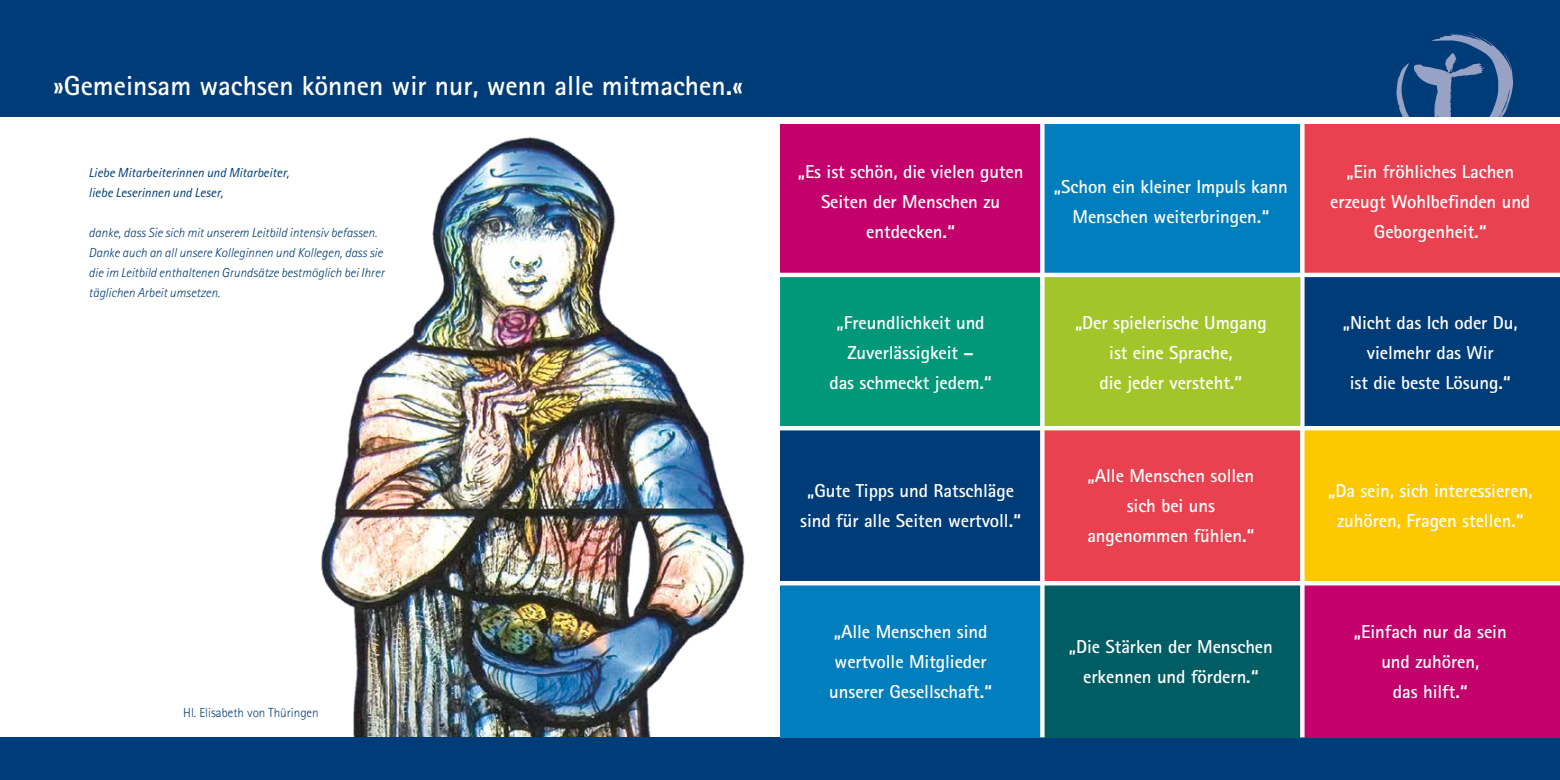
<style>
.page{position:relative;width:1560px;height:780px;background:#fff}
.page>*{position:absolute;margin:0;border:0;box-sizing:border-box;transform-origin:0 0}
.t1{font:700 27.5px "Rotis SES";color:#fff}
.t2{font:700 18.75px/30px "Rotis SES";letter-spacing:-.005em;color:#fff;text-align:center}
.t3{font:italic 300 13.12px/20px "Rotis Sans Serif";color:#003c78}
.t4{font:italic 13.12px/20px "Rotis Sans Serif";color:#003c78}
.t5{font:300 13.12px "Rotis Sans Serif";color:#003c78}
</style>
<div class="page">
<div style="left:0;top:0;width:1559px;height:117px;background:#003c78"></div>
<img style="left:1396px;top:32px;width:118px;height:85px">
<img style="left:321px;top:137px;width:424px;height:600px">
<div style="left:0;top:737px;width:1559px;height:43px;background:#003c78"></div>
<div style="left:780px;top:124px;width:261px;height:153px;background:#c3006b"></div>
<div style="left:780px;top:274px;width:261px;height:154px;background:#009878"></div>
<div style="left:780px;top:428px;width:261px;height:153px;background:#003c78"></div>
<div style="left:780px;top:584px;width:261px;height:153px;background:#007ebd"></div>
<div style="left:1040px;top:124px;width:261px;height:153px;background:#007ebd"></div>
<div style="left:1040px;top:274px;width:261px;height:154px;background:#a2c62a"></div>
<div style="left:1040px;top:428px;width:261px;height:153px;background:#e9414f"></div>
<div style="left:1040px;top:584px;width:261px;height:153px;background:#005d64"></div>
<div style="left:1300px;top:124px;width:259px;height:153px;background:#e9414f"></div>
<div style="left:1300px;top:274px;width:259px;height:154px;background:#003c78"></div>
<div style="left:1300px;top:428px;width:259px;height:153px;background:#fec800"></div>
<div style="left:1300px;top:584px;width:259px;height:153px;background:#c3006b"></div>
<hr style="left:757px;top:273px;width:802px;height:4px;background:#fff">
<hr style="left:757px;top:426px;width:802px;height:4px;background:#fff">
<hr style="left:757px;top:581px;width:802px;height:4px;background:#fff">
<svg style="left:1040px;top:124px;width:4px;height:613px;fill:#fff"></svg>
<svg style="left:1299px;top:124px;width:5px;height:613px;fill:#fff"></svg>
<h1 class="t1" style="left:53px;top:68px;width:691px">»Gemeinsam wachsen können wir nur, wenn alle mitmachen.«</h1>
<p class="t4" style="left:89px;top:163px;width:202px">Liebe Mitarbeiterinnen und Mitarbeiter, liebe Leserinnen und Leser,</p>
<p class="t3" style="left:89px;top:223px;width:297px">danke, dass Sie sich mit unserem Leitbild intensiv befassen.<br>Danke auch an all unsere Kolleginnen und Kollegen, dass sie die im Leitbild enthaltenen Grundsätze bestmöglich bei Ihrer täglichen Arbeit umsetzen.</p>
<p class="t5" style="left:183px;top:705px;width:137px">Hl. Elisabeth von Thüringen</p>
<p class="t2" style="left:797px;top:156px;width:227px">„Es ist schön, die vielen guten<br>Seiten der Menschen zu entdecken.“</p>
<p class="t2" style="left:829px;top:307px;width:164px">„Freundlichkeit und<br>Zuverlässigkeit –<br>das schmeckt jedem.“</p>
<p class="t2" style="left:800px;top:475px;width:222px">„Gute Tipps und Ratschläge sind für alle Seiten wertvoll.“</p>
<p class="t2" style="left:829px;top:616px;width:164px;text-align:left">„Alle Menschen sind wertvolle Mitglieder unserer Gesellschaft.“</p>
<p class="t2" style="left:1053px;top:171px;width:235px">„Schon ein kleiner Impuls kann<br>Menschen weiterbringen.“</p>
<p class="t2" style="left:1074px;top:307px;width:193px">„Der spielerische Umgang ist eine Sprache,<br>die jeder versteht.“</p>
<p class="t2" style="left:1087px;top:460px;width:169px">„Alle Menschen sollen sich bei uns angenommen fühlen.“</p>
<p class="t2" style="left:1068px;top:631px;width:205px">„Die Stärken der Menschen erkennen und fördern.“</p>
<p class="t2" style="left:1330px;top:156px;width:201px">„Ein fröhliches Lachen erzeugt Wohlbefinden und<br>Geborgenheit.“</p>
<p class="t2" style="left:1342px;top:307px;width:176px">„Nicht das Ich oder Du, vielmehr das Wir<br>ist die beste Lösung.“</p>
<p class="t2" style="left:1327px;top:475px;width:206px">„Da sein, sich interessieren, zuhören, Fragen stellen.“</p>
<p class="t2" style="left:1353px;top:616px;width:154px">„Einfach nur da sein und zuhören,<br>das hilft.“</p>
</div>
